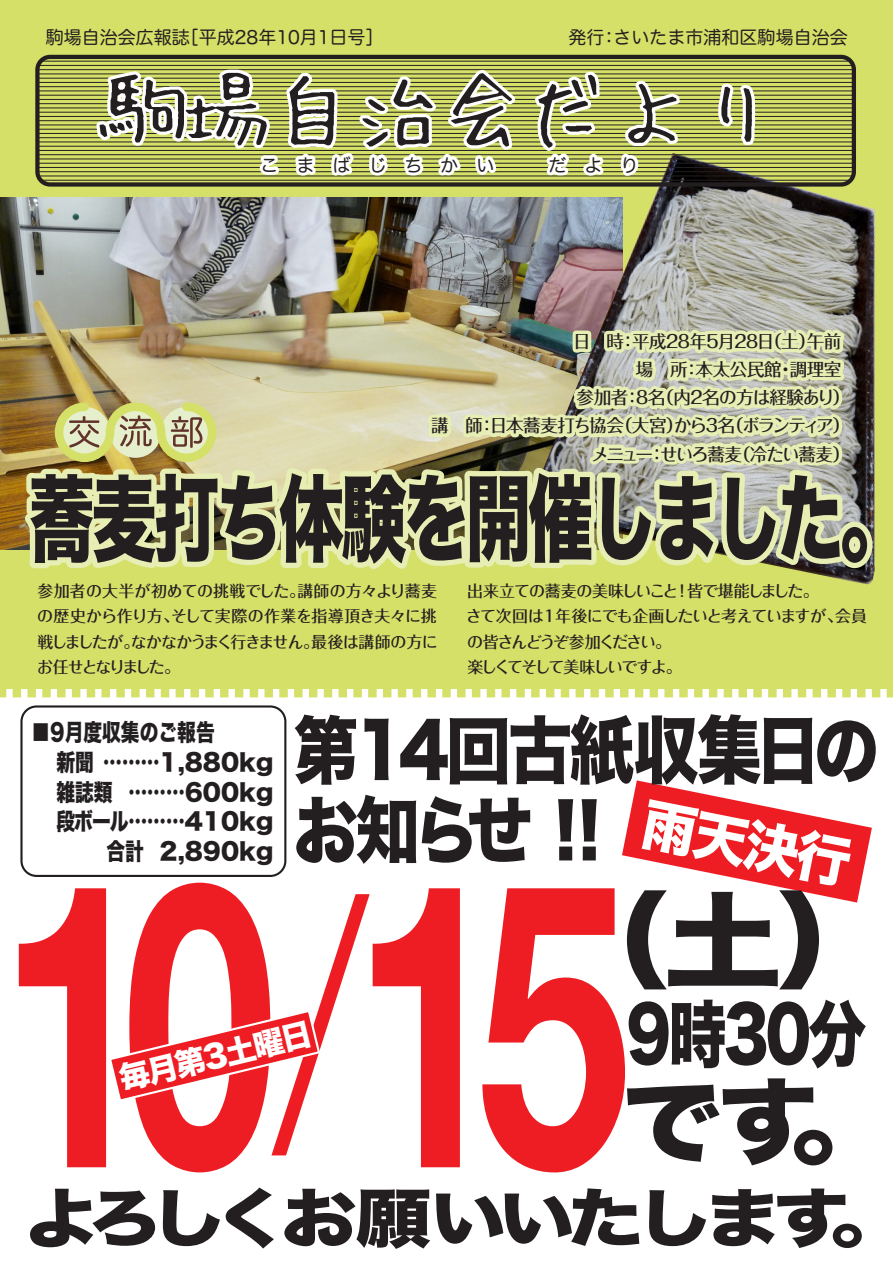
<style>
.page{position:relative;width:893px;height:1263px;background:#fff}
.page>*{position:absolute;margin:0;border:0;box-sizing:border-box;transform-origin:0 0}
.t1{font:700 398.55px "Helvetica Neue";color:#ee1d23;scale:.69 1}
.t2{font:104.25px "Hira Kaku Std N W8";color:#231f20;scale:1.15 1}
.t3{font:94.35px "Hira Kaku Std N W8";letter-spacing:-.05em;color:#231f20;scale:.7 1}
.t4{font:93.75px "Hira Kaku Std N W8";color:#231f20;scale:1.08 1}
.t5{font:85.05px "Hui Font";color:#231f20}
.t6{font:73.65px/80.4px "Hira Kaku Std N W8";letter-spacing:-.05em;color:#231f20;scale:.88 1}
.t7{font:73.65px "Hira Kaku Std N W8";letter-spacing:-.05em;color:#231f20;scale:.79 1}
.t8{font:64.05px "Hira Kaku Std N W8";letter-spacing:-.1em;color:#231f20;scale:1.19 1}
.t9{font:55.05px "Hira Kaku Std N W8";color:#fff}
.t10{font:30.75px "Hira Kaku Std N W8";color:#fff}
.t11{font:23.4px/29.7px "Hira Kaku Std N W8";color:#231f20;scale:.8 1}
.t12{font:23.4px "Hira Kaku Std N W8";color:#231f20}
.t13{font:18px "Hira Maru Pro N W4";color:#231f20}
.t14{font:18px "Hira Maru Pro N W4";letter-spacing:1em;color:#231f20}
.t15{font:500 17.55px "Folk Pro";letter-spacing:-.035em;color:#231f20}
.t16{font:500 17.55px "Folk Pro";letter-spacing:-.095em;color:#231f20}
.t17{font:500 17.55px "Folk Pro";letter-spacing:-.115em;color:#231f20}
.t18{font:500 15.9px/25.5px "Folk Pro";letter-spacing:-.07em;color:#231f20;text-align:justify}
.s1{font-weight:300;font-size:351.6px}
</style>
<div class="page">
<div style="left:0;top:0;width:893px;height:689px;background:#d4e067"></div>
<hr style="left:42px;top:61px;width:808px;height:1px;background:#231f20">
<hr style="left:37px;top:65px;width:817px;height:1px;background:#231f20">
<div style="left:35px;top:55px;width:821px;height:132px;border:4px solid #231f20;border-radius:13px"></div>
<svg style="left:622px;top:780px;width:250px;height:122px"></svg>
<div style="left:20px;top:705px;width:266px;height:172px;border:2px solid #231f20;border-radius:15px"></div>
<svg style="left:111px;top:1012px;width:207px;height:88px"></svg>
<img style="left:0;top:66px;width:893px;height:631px">
<p class="t13" style="left:46px;top:22px;width:339px">駒場自治会広報誌［平成28年10月1日号］</p>
<p class="t13" style="left:569px;top:22px;width:280px">発行：さいたま市浦和区駒場自治会</p>
<h3 class="t5" style="left:99px;top:55px;width:682px">駒場自治会だより</h3>
<p class="t14" style="left:260px;top:149px;width:379px">こまばじちかい　だより</p>
<p class="t15" style="left:573px;top:326px;width:270px">日　時：平成28年5月28日（土）午前</p>
<p class="t15" style="left:636px;top:355px;width:207px">場　所：本太公民館・調理室</p>
<p class="t15" style="left:576px;top:383px;width:275px">参加者：8名（内2名の方は経験あり）</p>
<p class="t16" style="left:431px;top:411px;width:421px">講　師：日本蕎麦打ち協会（大宮）から3名（ボランティア）</p>
<p class="t17" style="left:591px;top:439px;width:260px">メニュー：せいろ蕎麦（冷たい蕎麦）</p>
<h3 class="t3" style="left:29px;top:466px;width:1254px">蕎麦打ち体験を開催しました。</h3>
<p class="t18" style="left:37px;top:576px;width:402px">参加者の大半が初めての挑戦でした。講師の方々より蕎麦の歴史から作り方、そして実際の作業を指導頂き夫々に挑戦しましたが。なかなかうまく行きません。最後は講師の方にお任せとなりました。</p>
<p class="t18" style="left:466px;top:576px;width:403px;text-align:left">出来立ての蕎麦の美味しいこと！皆で堪能しました。<br>さて次回は1年後にでも企画したいと考えていますが、会員の皆さんどうぞ参加ください。<br>楽しくてそして美味しいですよ。</p>
<h3 class="t6" style="left:294px;top:712px;width:667px">第14回古紙収集日のお知らせ !!</h3>
<h2 class="t2" style="left:549px;top:882px;width:303px">（土）</h2>
<h3 class="t7" style="left:626px;top:993px;width:305px">9時30分</h3>
<h3 class="t11" style="left:31px;top:718px;width:304px">■9月度収集のご報告<br>　 新聞 ………1,880kg　 雑誌類<br>　 段ボール………410kg</h3>
<h3 class="t11" style="left:128px;top:778px;width:183px">………600kg</h3>
<h3 class="t12" style="left:160px;top:838px;width:116px">2,890kg</h3>
<h3 class="t9" style="left:648px;top:793px;width:213px;rotate:11deg">雨天決行</h3>
<h1 class="t1" style="left:-1px;top:712px;width:917px">10<span class="s1">/</span>15</h1>
<h3 class="t10" style="left:116px;top:1063px;width:199px;rotate:-14deg">毎月第3土曜日</h3>
<h3 class="t4" style="left:621px;top:1069px;width:252px">です。</h3>
<h3 class="t8" style="left:24px;top:1182px;width:743px">よろしくお願いいたします。</h3>
</div>
